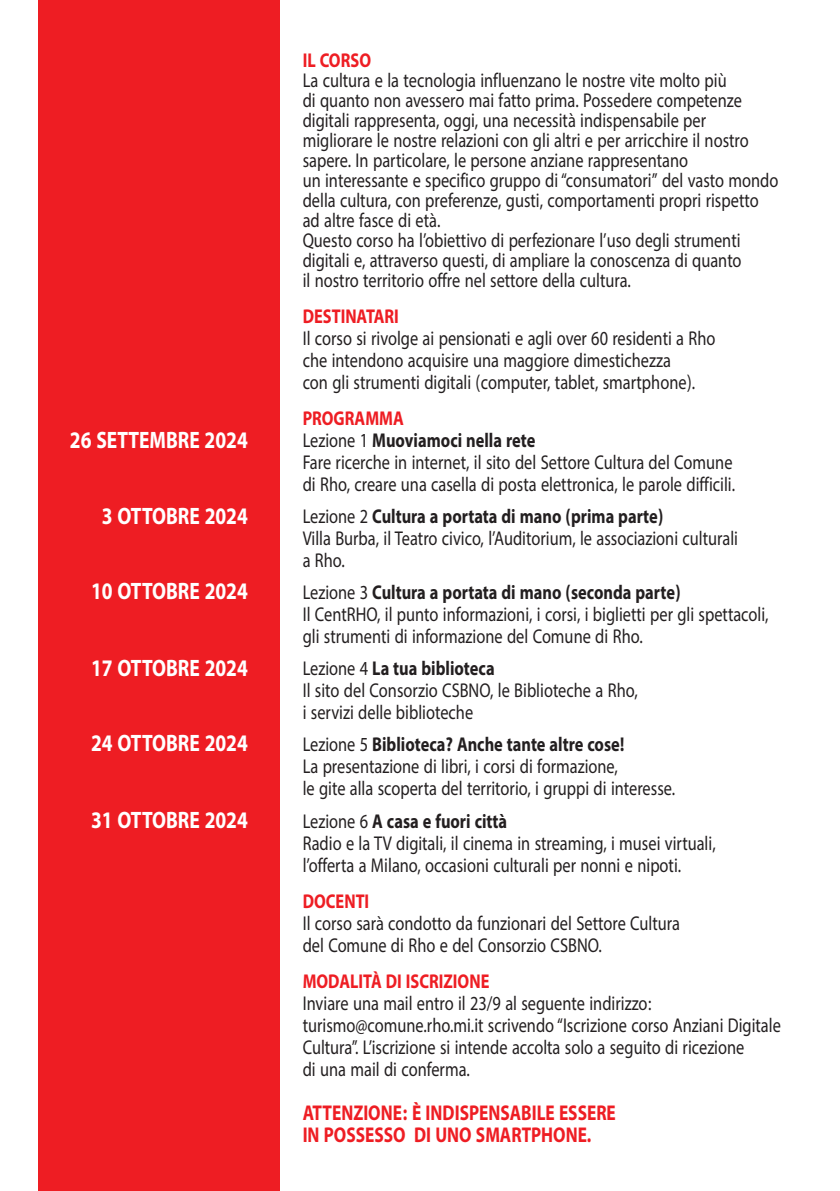
<style>
.page{position:relative;width:840px;height:1191px;background:#fff}
.page>*{position:absolute;margin:0;border:0;box-sizing:border-box;transform-origin:0 0}
.t1{font:700 33.4px "Myriad Arabic";color:#fff;scale:.82 1}
.t2{font:700 30px/22px "Myriad Arabic";color:#ee1d23;scale:.81 1}
.t3{font:28px/22px "Myriad Arabic";color:#231f20;scale:.82 1}
.t4{font:700 28px "Myriad Arabic";color:#231f20;scale:.82 1}
.t5{font:700 28px "Myriad Arabic";color:#ee1d23;scale:.82 1}
.s1{font-weight:400}
</style>
<div class="page">
<div style="left:39px;top:0;width:241px;height:1191px;background:#ee1d23"></div>
<p class="t1" style="left:70px;top:416px;width:218px">26 SETTEMBRE 2024</p>
<p class="t1" style="left:102px;top:492px;width:179px">3 OTTOBRE 2024</p>
<p class="t1" style="left:91px;top:568px;width:193px">10 OTTOBRE 2024</p>
<p class="t1" style="left:91px;top:645px;width:193px">17 OTTOBRE 2024</p>
<p class="t1" style="left:91px;top:719px;width:193px">24 OTTOBRE 2024</p>
<p class="t1" style="left:91px;top:796px;width:193px">31 OTTOBRE 2024</p>
<p class="t5" style="left:302px;top:41px;width:85px">IL CORSO</p>
<p class="t3" style="left:302px;top:71px;width:581px;line-height:20px">La cultura e la tecnologia influenzano le nostre vite molto più<br>di quanto non avessero mai fatto prima. Possedere competenze digitali rappresenta, oggi, una necessità indispensabile per migliorare le nostre relazioni con gli altri e per arricchire il nostro sapere. In particolare, le persone anziane rappresentano<br>un interessante e specifico gruppo di “consumatori” del vasto mondo della cultura, con preferenze, gusti, comportamenti propri rispetto ad altre fasce di età.</p>
<p class="t3" style="left:302px;top:231px;width:536px;line-height:20px;text-align:justify">Questo corso ha l’obiettivo di perfezionare l’uso degli strumenti digitali e, attraverso questi, di ampliare la conoscenza di quanto il nostro territorio offre nel settore della cultura.</p>
<p class="t5" style="left:302px;top:297px;width:119px">DESTINATARI</p>
<p class="t3" style="left:302px;top:328px;width:504px">Il corso si rivolge ai pensionati e agli over 60 residenti a Rho che intendono acquisire una maggiore dimestichezza<br>con gli strumenti digitali (computer, tablet, smartphone).</p>
<p class="t5" style="left:302px;top:399px;width:125px">PROGRAMMA</p>
<p class="t4" style="left:302px;top:421px;width:285px"><span class="s1">Lezione 1</span> Muoviamoci nella rete</p>
<p class="t3" style="left:302px;top:452px;width:528px">Fare ricerche in internet, il sito del Settore Cultura del Comune di Rho, creare una casella di posta elettronica, le parole difficili.</p>
<p class="t4" style="left:302px;top:497px;width:441px"><span class="s1">Lezione 2</span> Cultura a portata di mano (prima parte)</p>
<p class="t3" style="left:302px;top:528px;width:532px">Villa Burba, il Teatro civico, l’Auditorium, le associazioni culturali a Rho.</p>
<p class="t4" style="left:302px;top:573px;width:462px"><span class="s1">Lezione 3</span> Cultura a portata di mano (seconda parte)</p>
<p class="t3" style="left:302px;top:604px;width:569px">Il CentRHO, il punto informazioni, i corsi, i biglietti per gli spettacoli, gli strumenti di informazione del Comune di Rho.</p>
<p class="t4" style="left:302px;top:649px;width:235px"><span class="s1">Lezione 4</span> La tua biblioteca</p>
<p class="t3" style="left:302px;top:680px;width:410px">Il sito del Consorzio CSBNO, le Biblioteche a Rho, i servizi delle biblioteche</p>
<p class="t4" style="left:302px;top:725px;width:394px"><span class="s1">Lezione 5</span> Biblioteca? Anche tante altre cose!</p>
<p class="t3" style="left:302px;top:756px;width:455px">La presentazione di libri, i corsi di formazione,<br>le gite alla scoperta del territorio, i gruppi di interesse.</p>
<p class="t4" style="left:302px;top:801px;width:251px"><span class="s1">Lezione 6</span> A casa e fuori città</p>
<p class="t3" style="left:302px;top:832px;width:505px">Radio e la TV digitali, il cinema in streaming, i musei virtuali, l’offerta a Milano, occasioni culturali per nonni e nipoti.</p>
<p class="t5" style="left:302px;top:881px;width:83px">DOCENTI</p>
<p class="t3" style="left:302px;top:912px;width:461px">Il corso sarà condotto da funzionari del Settore Cultura</p>
<p class="t3" style="left:302px;top:934px;width:366px">del Comune di Rho e del Consorzio CSBNO.</p>
<p class="t5" style="left:302px;top:961px;width:229px">MODALITÀ DI ISCRIZIONE</p>
<p class="t3" style="left:302px;top:992px;width:584px">Inviare una mail entro il 23/9 al seguente indirizzo: turismo@comune.rho.mi.it scrivendo “Iscrizione corso Anziani Digitale Cultura”. L’iscrizione si intende accolta solo a seguito di ricezione<br>di una mail di conferma.</p>
<p class="t2" style="left:302px;top:1098px;width:388px">ATTENZIONE: È INDISPENSABILE ESSERE<br>IN POSSESSO DI UNO SMARTPHONE.</p>
</div>
